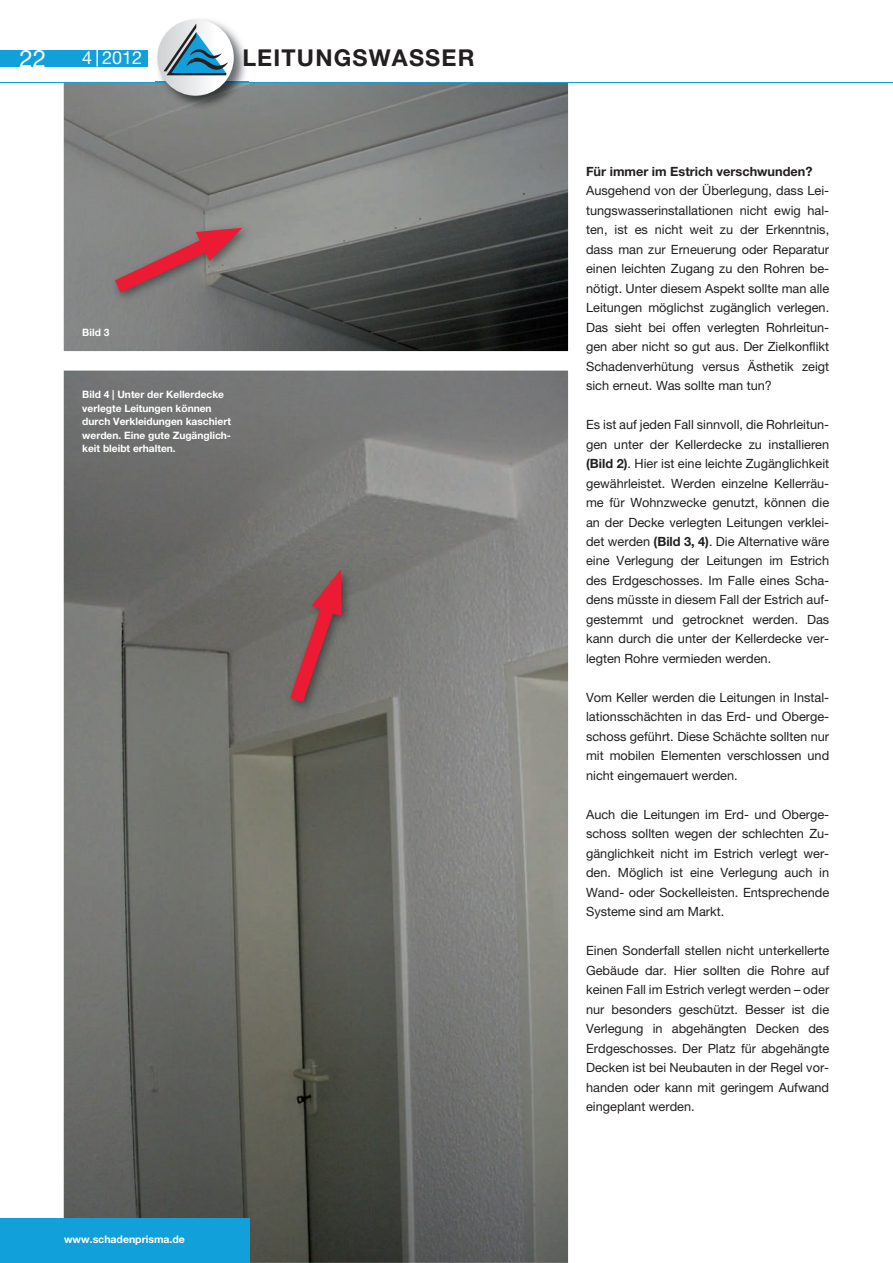
<style>
.page{position:relative;width:893px;height:1263px;background:#fff}
.page>*{position:absolute;margin:0;border:0;box-sizing:border-box;transform-origin:0 0}
.t1{font:24px "Helvetica Neue";color:#fff}
.t2{font:700 23.25px "Helvetica Neue";letter-spacing:.05em;color:#231f20}
.t3{font:18px "Helvetica Neue";color:#fff}
.t4{font:12.75px/19.5px "Helvetica Neue";color:#231f20;text-align:justify}
.t5{font:700 12.75px "Helvetica Neue";color:#231f20}
.t6{font:700 10.5px "Helvetica Neue";color:#fff}
.t7{font:700 10.2px/13.5px "Helvetica Neue";color:#fff}
.s1{font-weight:700}
</style>
<div class="page">
<img style="left:64px;top:83px;width:504px;height:268px">
<img style="left:64px;top:371px;width:504px;height:892px">
<div style="left:0;top:1219px;width:249px;height:44px;background:#12a0db"></div>
<hr style="left:0;top:82px;width:893px;height:1px;background:#12a0db">
<div style="left:0;top:50px;width:148px;height:16px;background:#12a0db"></div>
<svg style="left:96px;top:50px;width:2px;height:16px"></svg>
<img style="left:156px;top:19px;width:92px;height:92px">
<img style="left:155px;top:81px;width:94px;height:2px">
<img style="left:243px;top:49px;width:5px;height:18px">
<svg style="left:157px;top:19px;width:77px;height:77px"></svg>
<svg style="left:163px;top:23px;width:65px;height:52px"></svg>
<img style="left:285px;top:566px;width:68px;height:147px">
<svg style="left:279px;top:570px;width:71px;height:147px;background:#865e60"></svg>
<img style="left:242px;top:223px;width:10px;height:80px">
<svg style="left:100px;top:221px;width:142px;height:83px;background:#906e71"></svg>
<h1 class="t1" style="left:20px;top:50px;width:28px">22</h1>
<h3 class="t3" style="left:82px;top:52px;width:62px">4 2012</h3>
<h2 class="t2" style="left:242px;top:49px;width:234px">LEITUNGSWASSER</h2>
<p class="t7" style="left:82px;top:326px;width:29px">Bild 3</p>
<p class="t7" style="left:82px;top:389px;width:150px">Bild 4 | Unter der Kellerdecke verlegte Leitungen können durch Verkleidungen kaschiert werden. Eine gute Zugänglich&shy;keit bleibt erhalten.</p>
<p class="t6" style="left:64px;top:1236px;width:122px">www.schadenprisma.de</p>
<p class="t5" style="left:586px;top:166px;width:228px">Für immer im Estrich verschwunden?</p>
<p class="t4" style="left:586px;top:182px;width:245px">Ausgehend von der Überlegung, dass Lei&shy;tungswasserinstallationen nicht ewig hal&shy;ten, ist es nicht weit zu der Erkenntnis, dass man zur Erneuerung oder Reparatur einen leichten Zugang zu den Rohren be&shy;nötigt. Unter diesem Aspekt sollte man alle Leitungen möglichst zugänglich verlegen.<br>Das sieht bei offen verlegten Rohrleitun&shy;gen aber nicht so gut aus. Der Zielkonflikt Schadenverhütung versus Ästhetik zeigt sich erneut. Was sollte man tun?</p>
<p class="t4" style="left:586px;top:416px;width:245px">Es ist auf jeden Fall sinnvoll, die Rohrleitun&shy;gen unter der Kellerdecke zu installieren <span class="s1">(Bild 2)</span>. Hier ist eine leichte Zugänglichkeit gewährleistet. Werden einzelne Kellerräu&shy;me für Wohnzwecke genutzt, können die an der Decke verlegten Leitungen verklei&shy;det werden <span class="s1">(Bild 3, 4)</span>. Die Alternative wäre eine Verlegung der Leitungen im Estrich des Erdgeschosses. Im Falle eines Scha&shy;dens müsste in diesem Fall der Estrich auf&shy;gestemmt und getrocknet werden. Das kann durch die unter der Kellerdecke ver&shy;legten Rohre vermieden werden.</p>
<p class="t4" style="left:586px;top:689px;width:245px">Vom Keller werden die Leitungen in Instal&shy;lationsschächten in das Erd- und Oberge&shy;schoss geführt. Diese Schächte sollten nur mit mobilen Elementen verschlossen und nicht eingemauert werden.</p>
<p class="t4" style="left:586px;top:806px;width:245px">Auch die Leitungen im Erd- und Oberge&shy;schoss sollten wegen der schlechten Zu&shy;gänglichkeit nicht im Estrich verlegt wer&shy;den. Möglich ist eine Verlegung auch in Wand- oder Sockelleisten. Entsprechende Systeme sind am Markt.</p>
<p class="t4" style="left:586px;top:942px;width:245px">Einen Sonderfall stellen nicht unterkellerte Gebäude dar. Hier sollten die Rohre auf keinen Fall im Estrich verlegt werden – oder nur besonders geschützt. Besser ist die Verlegung in abgehängten Decken des Erdgeschosses. Der Platz für abgehängte Decken ist bei Neubauten in der Regel vor&shy;handen oder kann mit geringem Aufwand eingeplant werden.</p>
</div>
